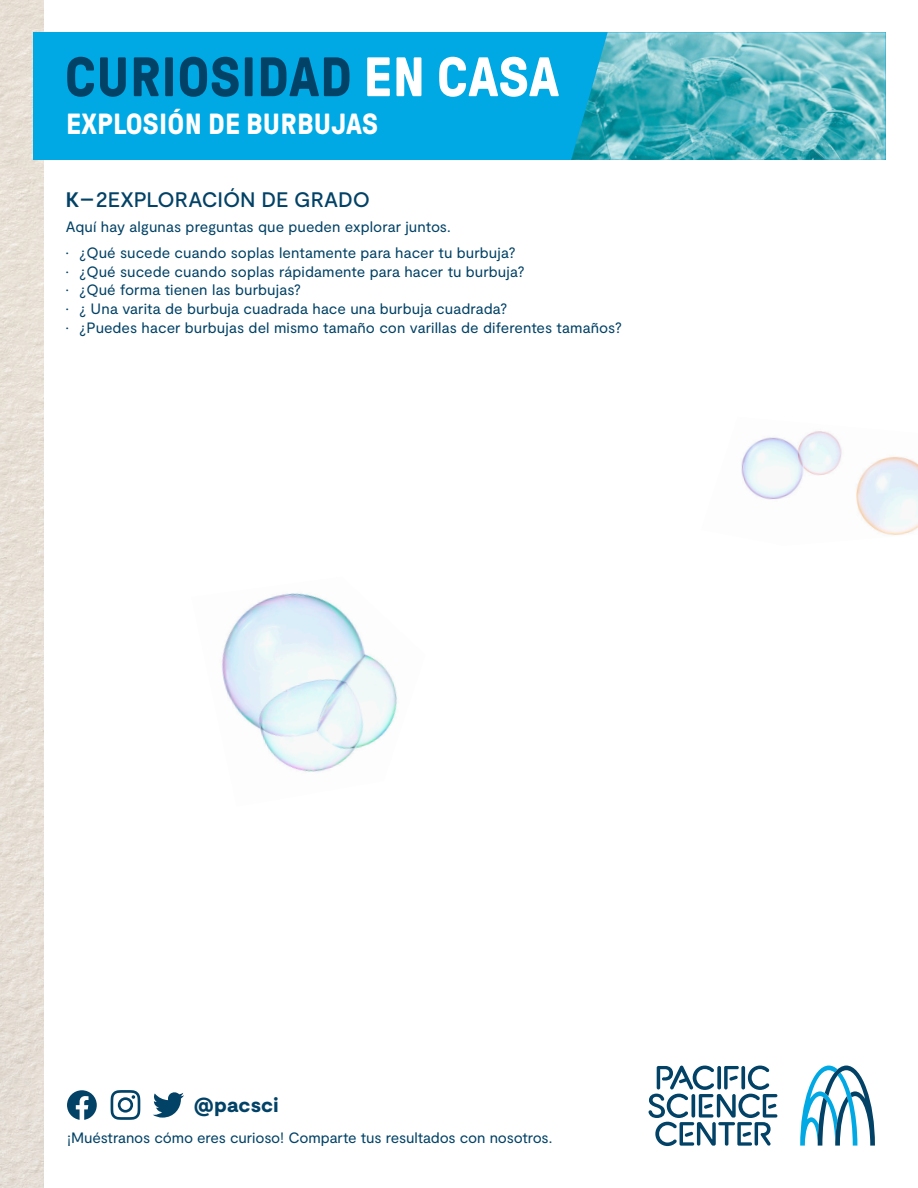
<style>
.page{position:relative;width:918px;height:1188px;background:#fff}
.page>*{position:absolute;margin:0;border:0;box-sizing:border-box;transform-origin:0 0}
.t1{font:700 55.5px "GT Pressura";letter-spacing:.01em;color:#024266}
.t2{font:700 29.1px "GT Pressura";letter-spacing:.01em;color:#fff}
.Heading1{font:500 21px "Moderat";letter-spacing:-.005em;color:#024266}
.t3{font:900 20.4px "Moderat";letter-spacing:.01em;color:#024266}
.Body_PreBullets{font:15px "Moderat";letter-spacing:.005em;color:#024266}
.s1{color:#fff}
.s2{font-weight:700}
</style>
<div class="page">
<img style="left:0;top:0;width:44px;height:1188px">
<div style="left:33px;top:32px;width:853px;height:128px;background:#00a8e4"></div>
<img style="left:571px;top:32px;width:315px;height:128px">
<svg style="left:800px;top:1066px;width:75px;height:80px"></svg>
<svg style="left:648px;top:1065px;width:129px;height:81px"></svg>
<svg style="left:153px;top:1092px;width:31px;height:26px"></svg>
<svg style="left:111px;top:1090px;width:29px;height:30px"></svg>
<svg style="left:67px;top:1090px;width:30px;height:30px"></svg>
<img style="left:221px;top:593px;width:176px;height:179px">
<img style="left:741px;top:431px;width:177px;height:104px">
<p class="t1" style="left:65px;top:47px;width:496px">CURIOSIDAD <span class="s1">EN CASA</span></p>
<h2 class="t2" style="left:66px;top:108px;width:314px">EXPLOSIÓN DE BURBUJAS</h2>
<p class="Heading1" style="left:66px;top:187px;width:306px"><span class="s2">K–</span>2EXPLORACIÓN DE GRADO</p>
<p class="Body_PreBullets" style="left:66px;top:218px;width:387px">Aquí hay algunas preguntas que pueden explorar juntos.</p>
<p class="Body_PreBullets" style="left:66px;top:244px;width:451px">• ¿Qué sucede cuando soplas lentamente para hacer tu burbuja?</p>
<p class="Body_PreBullets" style="left:66px;top:263px;width:460px">• ¿Qué sucede cuando soplas rápidamente para hacer tu burbuja?</p>
<p class="Body_PreBullets" style="left:66px;top:281px;width:237px">• ¿Qué forma tienen las burbujas?</p>
<p class="Body_PreBullets" style="left:66px;top:300px;width:443px">• ¿ Una varita de burbuja cuadrada hace una burbuja cuadrada?</p>
<p class="Body_PreBullets" style="left:66px;top:319px;width:557px">• ¿Puedes hacer burbujas del mismo tamaño con varillas de diferentes tamaños?</p>
<p class="t3" style="left:194px;top:1093px;width:86px">@pacsci</p>
<p class="Body_PreBullets" style="left:67px;top:1129px;width:487px">¡Muéstranos cómo eres curioso! Comparte tus resultados con nosotros.</p>
</div>
